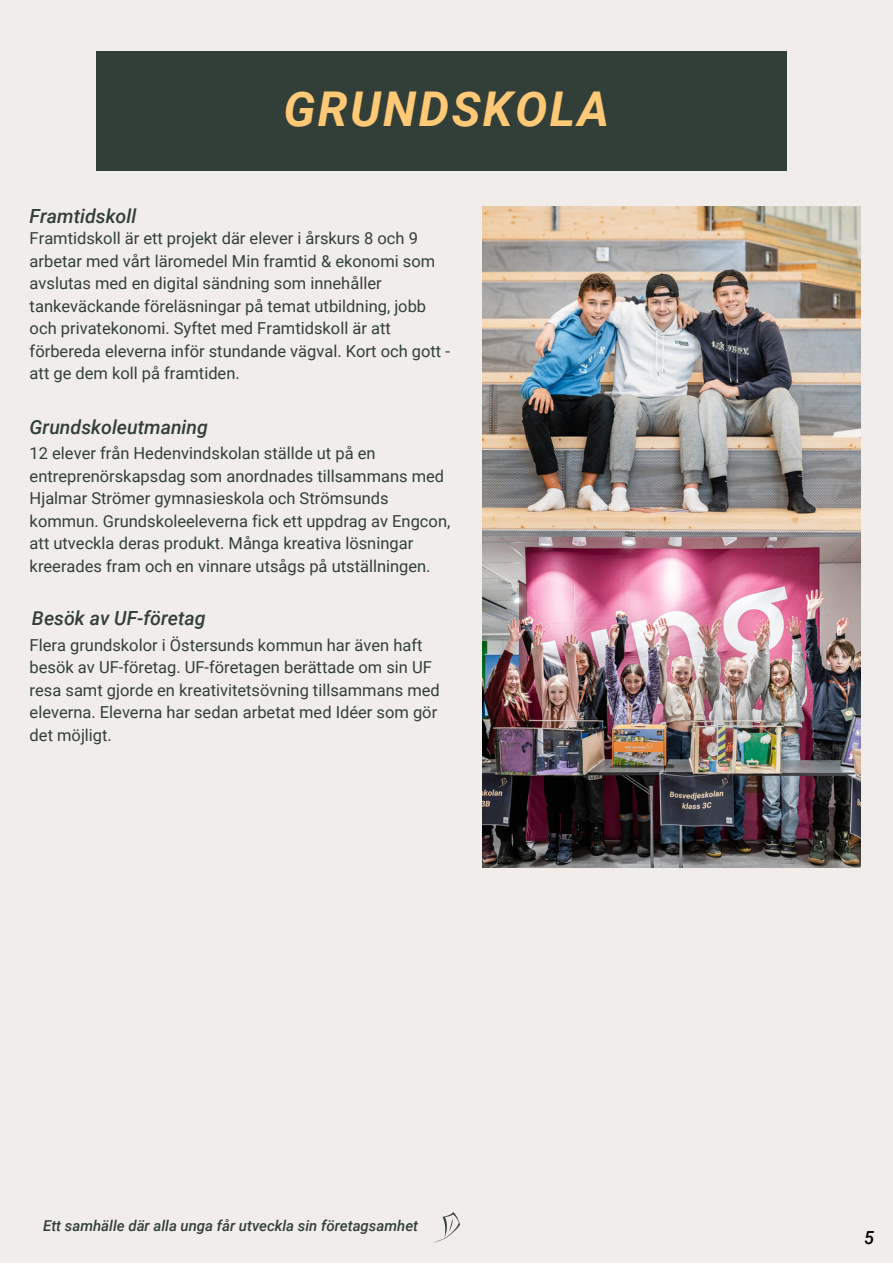
<style>
.page{position:relative;width:893px;height:1264px;background:#fff}
.page>*{position:absolute;margin:0;border:0;box-sizing:border-box;transform-origin:0 0}
.t1{font:italic 700 48px "Roboto";letter-spacing:.05em;color:#ffc975}
.t2{font:italic 500 19.5px "Roboto";color:#323f38}
.t3{font:italic 500 18px "Roboto";color:#000}
.t4{font:16.5px/22.5px "Roboto";color:#323f38}
.t5{font:italic 500 15px "Roboto";color:#323f38}
</style>
<div class="page">
<div style="left:0;top:0;width:892px;height:1262px;background:#f1edea"></div>
<img style="left:482px;top:206px;width:378px;height:661px">
<div style="left:96px;top:51px;width:690px;height:120px;background:#323f38"></div>
<img style="left:435px;top:1212px;width:24px;height:30px">
<p class="t2" style="left:30px;top:205px;width:108px">Framtidskoll</p>
<p class="t1" style="left:283px;top:81px;width:327px">GRUNDSKOLA</p>
<p class="t4" style="left:30px;top:227px;width:421px">Framtidskoll är ett projekt där elever i årskurs 8 och 9 arbetar med vårt läromedel Min framtid &amp; ekonomi som avslutas med en digital sändning som innehåller tankeväckande föreläsningar på temat utbildning, jobb och privatekonomi. Syftet med Framtidskoll är att förbereda eleverna inför stundande vägval. Kort och gott - att ge dem koll på framtiden.</p>
<p class="t2" style="left:30px;top:416px;width:180px">Grundskoleutmaning</p>
<p class="t4" style="left:30px;top:442px;width:422px">12 elever från Hedenvindskolan ställde ut på en entreprenörskapsdag som anordnades tillsammans med Hjalmar Strömer gymnasieskola och Strömsunds kommun. Grundskoleeleverna fick ett uppdrag av Engcon, att utveckla deras produkt. Många kreativa lösningar kreerades fram och en vinnare utsågs på utställningen.</p>
<p class="t2" style="left:32px;top:607px;width:175px">Besök av UF-företag</p>
<p class="t4" style="left:30px;top:634px;width:411px">Flera grundskolor i Östersunds kommun har även haft besök av UF-företag. UF-företagen berättade om sin UF resa samt gjorde en kreativitetsövning tillsammans med eleverna. Eleverna har sedan arbetat med Idéer som gör det möjligt.</p>
<p class="t5" style="left:43px;top:1216px;width:376px">Ett samhälle där alla unga får utveckla sin företagsamhet</p>
<p class="t3" style="left:864px;top:1226px;width:11px">5</p>
</div>
